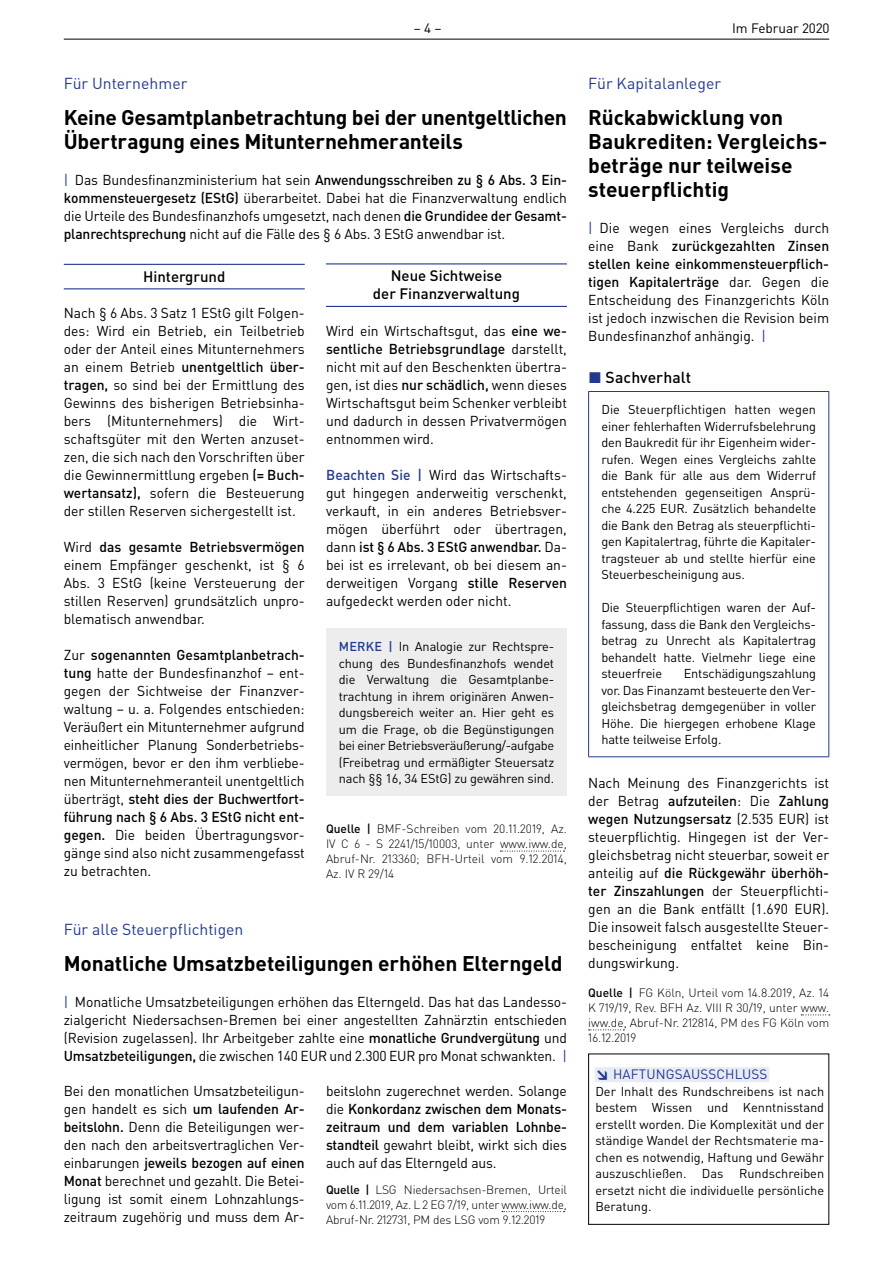
<style>
.page{position:relative;width:893px;height:1263px;background:#fff}
.page>*{position:absolute;margin:0;border:0;box-sizing:border-box;transform-origin:0 0}
.t1{font:700 21px/24px "DIN Pro";letter-spacing:-.005em;color:#000}
.t2{font:15.75px "DIN Pro";color:#213a8f}
.t3{font:500 15.75px "DIN Pro";letter-spacing:.005em;color:#000}
.t4{font:500 15px/18px "DIN Pro";color:#000;text-align:center}
.t5{font:14.25px/18px "DIN Pro";color:#000;text-align:justify}
.t6{font:13.5px "DIN Pro";letter-spacing:.01em;color:#213a8f}
.t7{font:13.5px "DIN Pro";color:#000}
.t8{font:12.75px/16.5px "DIN Pro";letter-spacing:-.01em;color:#000;text-align:justify}
.t9{font:300 12px/15px "DIN Pro";color:#000;text-align:justify}
.s1{color:#213a8f}
.s2{font-weight:500}
.s3{font-weight:500;color:#213a8f}
.s4{font-weight:900}
</style>
<div class="page">
<hr style="left:64px;top:39px;width:765px;height:1px;background:#000">
<div style="left:595px;top:1067px;width:174px;height:15px;background:#e9ebf4"></div>
<div style="left:588px;top:1053px;width:241px;height:172px;border:1px solid #000"></div>
<hr style="left:64px;top:264px;width:241px;height:1px;background:#213a8f">
<hr style="left:64px;top:288px;width:241px;height:1px;background:#213a8f">
<hr style="left:326px;top:263px;width:241px;height:1px;background:#213a8f">
<hr style="left:326px;top:306px;width:241px;height:1px;background:#213a8f">
<svg style="left:500px;top:851px;width:64px;height:1px"></svg>
<div style="left:326px;top:629px;width:241px;height:167px;background:#ededed"></div>
<svg style="left:801px;top:1014px;width:29px;height:1px"></svg>
<svg style="left:589px;top:1029px;width:35px;height:1px"></svg>
<hr style="left:588px;top:391px;width:241px;height:1px;background:#213a8f">
<hr style="left:588px;top:392px;width:1px;height:364px;background:#213a8f">
<hr style="left:828px;top:392px;width:1px;height:364px;background:#213a8f">
<hr style="left:588px;top:756px;width:241px;height:1px;background:#213a8f">
<svg style="left:502px;top:1211px;width:62px;height:1px"></svg>
<p class="t7" style="left:414px;top:19px;width:29px">– 4 –</p>
<p class="t7" style="left:732px;top:19px;width:99px">Im Februar 2020</p>
<p class="t2" style="left:64px;top:73px;width:125px">Für Unternehmer</p>
<h1 class="t1" style="left:64px;top:105px;width:505px">Keine Gesamtplanbetrachtung bei der unentgeltlichen<br>Übertragung eines Mitunternehmeranteils</h1>
<p class="t5" style="left:64px;top:171px;width:505px"><span class="s1">|</span> Das Bundesfinanzministerium hat sein <span class="s2">Anwendungsschreiben zu § 6 Abs. 3 Ein&shy;kommensteuergesetz (EStG)</span> überarbeitet. Dabei hat die Finanzverwaltung endlich die Urteile des Bundesfinanzhofs umgesetzt, nach denen <span class="s2">die Grundidee der Gesamt&shy;planrechtsprechung</span> nicht auf die Fälle des § 6 Abs. 3 EStG anwendbar ist.</p>
<p class="t4" style="left:143px;top:267px;width:84px">Hintergrund</p>
<p class="t5" style="left:64px;top:303px;width:242px">Nach § 6 Abs. 3 Satz 1 EStG gilt Folgen&shy;des: Wird ein Betrieb, ein Teilbetrieb oder der Anteil eines Mitunternehmers an einem Betrieb <span class="s2">unentgeltlich über&shy;tragen,</span> so sind bei der Ermittlung des Gewinns des bisherigen Betriebsinha&shy;bers (Mitunternehmers) die Wirt&shy;schaftsgüter mit den Werten anzuset&shy;zen, die sich nach den Vorschriften über die Gewinnermittlung ergeben <span class="s2">(= Buch&shy;wertansatz),</span> sofern die Besteuerung der stillen Reserven sichergestellt ist.</p>
<p class="t5" style="left:64px;top:537px;width:242px">Wird <span class="s2">das gesamte Betriebsvermögen </span>einem Empfänger geschenkt, ist § 6<br>Abs. 3 EStG (keine Versteuerung der stillen Reserven) grundsätzlich unpro&shy;blematisch anwendbar.</p>
<p class="t5" style="left:64px;top:645px;width:242px">Zur <span class="s2">sogenannten Gesamtplanbetrach&shy;tung</span> hatte der Bundesfinanzhof – ent&shy;gegen der Sichtweise der Finanzver&shy;waltung – u. a. Folgendes entschieden:<br>Veräußert ein Mitunternehmer aufgrund einheitlicher Planung Sonderbetriebs&shy;vermögen, bevor er den ihm verbliebe&shy;nen Mitunternehmeranteil unentgeltlich überträgt, <span class="s2">steht dies der Buchwertfort&shy;führung nach § 6 Abs. 3 EStG nicht ent&shy;gegen.</span> Die beiden Übertragungsvor&shy;gänge sind also nicht zusammengefasst zu betrachten.</p>
<p class="t4" style="left:373px;top:266px;width:149px">Neue Sichtweise<br>der Finanzverwaltung</p>
<p class="t5" style="left:326px;top:321px;width:242px">Wird ein Wirtschaftsgut, das <span class="s2">eine we&shy;sentliche Betriebsgrundlage</span> darstellt, nicht mit auf den Beschenkten übertra&shy;gen, ist dies <span class="s2">nur schädlich,</span> wenn dieses Wirtschaftsgut beim Schenker verbleibt und dadurch in dessen Privatvermögen entnommen wird.</p>
<p class="t5" style="left:326px;top:465px;width:242px"><span class="s3">Beachten Sie |</span> Wird das Wirtschafts&shy;gut hingegen anderweitig verschenkt, verkauft, in ein anderes Betriebsver&shy;mögen überführt oder übertragen, dann <span class="s2">ist § 6 Abs. 3 EStG anwendbar.</span> Da&shy;bei ist es irrelevant, ob bei diesem an&shy;derweitigen Vorgang <span class="s2">stille Reserven </span>aufgedeckt werden oder nicht.</p>
<p class="t8" style="left:339px;top:638px;width:217px"><span class="s3">MERKE |</span> In Analogie zur Rechtspre&shy;chung des Bundesfinanzhofs wendet die Verwaltung die Gesamtplanbe&shy;trachtung in ihrem originären Anwen&shy;dungsbereich weiter an. Hier geht es um die Frage, ob die Begünstigungen bei einer Betriebsveräußerung/-aufgabe (Freibetrag und ermäßigter Steuersatz nach §§ 16, 34 EStG) zu gewähren sind.</p>
<p class="t9" style="left:326px;top:821px;width:242px"><span class="s2">Quelle |</span> BMF-Schreiben vom 20.11.2019, Az.<br>IV C 6 - S 2241/15/10003, unter www.iww.de, Abruf-Nr. 213360; BFH-Urteil vom 9.12.2014, Az. IV R 29/14</p>
<p class="t2" style="left:64px;top:919px;width:181px">Für alle Steuerpflichtigen</p>
<h1 class="t1" style="left:64px;top:951px;width:500px">Monatliche Umsatzbeteiligungen erhöhen Elterngeld</h1>
<p class="t5" style="left:64px;top:993px;width:505px"><span class="s1">|</span> Monatliche Umsatzbeteiligungen erhöhen das Elterngeld. Das hat das Landesso&shy;zialgericht Niedersachsen-Bremen bei einer angestellten Zahnärztin entschieden (Revision zugelassen). Ihr Arbeitgeber zahlte eine <span class="s2">monatliche Grundvergütung</span> und <span class="s2">Umsatzbeteiligungen,</span> die zwischen 140 EUR und 2.300 EUR pro Monat schwankten. <span class="s1">|</span></p>
<p class="t5" style="left:64px;top:1081px;width:242px">Bei den monatlichen Umsatzbeteiligun&shy;gen handelt es sich <span class="s2">um laufenden Ar&shy;beitslohn.</span> Denn die Beteiligungen wer&shy;den nach den arbeitsvertraglichen Ver&shy;einbarungen <span class="s2">jeweils bezogen auf einen Monat</span> berechnet und gezahlt. Die Betei&shy;ligung ist somit einem Lohnzahlungs&shy;zeitraum zugehörig und muss dem Ar-</p>
<p class="t5" style="left:326px;top:1081px;width:242px">beitslohn zugerechnet werden. Solange die <span class="s2">Konkordanz zwischen dem Monats&shy;zeitraum und dem variablen Lohnbe&shy;standteil</span> gewahrt bleibt, wirkt sich dies auch auf das Elterngeld aus.</p>
<p class="t9" style="left:326px;top:1181px;width:242px"><span class="s2">Quelle |</span> LSG Niedersachsen-Bremen, Urteil vom 6.11.2019, Az. L 2 EG 7/19, unter www.iww.de, Abruf-Nr. 212731, PM des LSG vom 9.12.2019</p>
<p class="t2" style="left:588px;top:73px;width:134px">Für Kapitalanleger</p>
<h1 class="t1" style="left:588px;top:105px;width:241px">Rückabwicklung von<br>Baukrediten: Vergleichs&shy;beträge nur teilweise steuerpflichtig</h1>
<p class="t5" style="left:588px;top:219px;width:242px"><span class="s1">|</span> Die wegen eines Vergleichs durch eine Bank <span class="s2">zurückgezahlten Zinsen stellen keine einkommensteuerpflich&shy;tigen Kapitalerträge</span> dar. Gegen die Entscheidung des Finanzgerichts Köln ist jedoch inzwischen die Revision beim Bundesfinanzhof anhängig. <span class="s1">|</span></p>
<p class="t3" style="left:589px;top:367px;width:104px"><span class="s1">◼</span> Sachverhalt</p>
<p class="t8" style="left:601px;top:401px;width:216px">Die Steuerpflichtigen hatten wegen einer fehlerhaften Widerrufsbelehrung den Baukredit für ihr Eigenheim wider&shy;rufen. Wegen eines Vergleichs zahlte die Bank für alle aus dem Widerruf entstehenden gegenseitigen Ansprü&shy;che 4.225 EUR. Zusätzlich behandelte die Bank den Betrag als steuerpflichti&shy;gen Kapitalertrag, führte die Kapitaler&shy;tragsteuer ab und stellte hierfür eine Steuerbescheinigung aus.</p>
<p class="t8" style="left:601px;top:599px;width:216px">Die Steuerpflichtigen waren der Auf&shy;fassung, dass die Bank den Vergleichs&shy;betrag zu Unrecht als Kapitalertrag behandelt hatte. Vielmehr liege eine steuerfreie</p>
<p class="t8" style="left:601px;top:665px;width:216px;text-indent:82px">Entschädigungszahlung vor. Das Finanzamt besteuerte den Ver&shy;gleichsbetrag demgegenüber in voller Höhe. Die hiergegen erhobene Klage hatte teilweise Erfolg.</p>
<p class="t5" style="left:588px;top:774px;width:242px">Nach Meinung des Finanzgerichts ist der Betrag <span class="s2">aufzuteilen</span>: Die <span class="s2">Zahlung wegen Nutzungsersatz</span> (2.535 EUR) ist steuerpflichtig. Hingegen ist der Ver&shy;gleichsbetrag nicht steuerbar, soweit er anteilig auf <span class="s2">die Rückgewähr überhöh&shy;ter Zinszahlungen</span> der Steuerpflichti&shy;gen an die Bank entfällt (1.690 EUR).<br>Die insoweit falsch ausgestellte Steuer&shy;bescheinigung entfaltet keine Bin&shy;dungswirkung.</p>
<p class="t9" style="left:588px;top:984px;width:242px"><span class="s2">Quelle |</span> FG Köln, Urteil vom 14.8.2019, Az. 14<br>K 719/19, Rev. BFH Az. VIII R 30/19, unter www. iww.de, Abruf-Nr. 212814, PM des FG Köln vom 16.12.2019</p>
<p class="t6" style="left:595px;top:1065px;width:173px"><span class="s4">↘</span> HAFTUNGSAUSSCHLUSS</p>
<p class="t8" style="left:595px;top:1082px;width:230px">Der Inhalt des Rundschreibens ist nach bestem Wissen und Kenntnisstand erstellt worden. Die Komplexität und der ständige Wandel der Rechtsmaterie ma&shy;chen es notwendig, Haftung und Gewähr auszuschließen. Das Rundschreiben ersetzt nicht die individuelle persönliche Beratung.</p>
</div>
